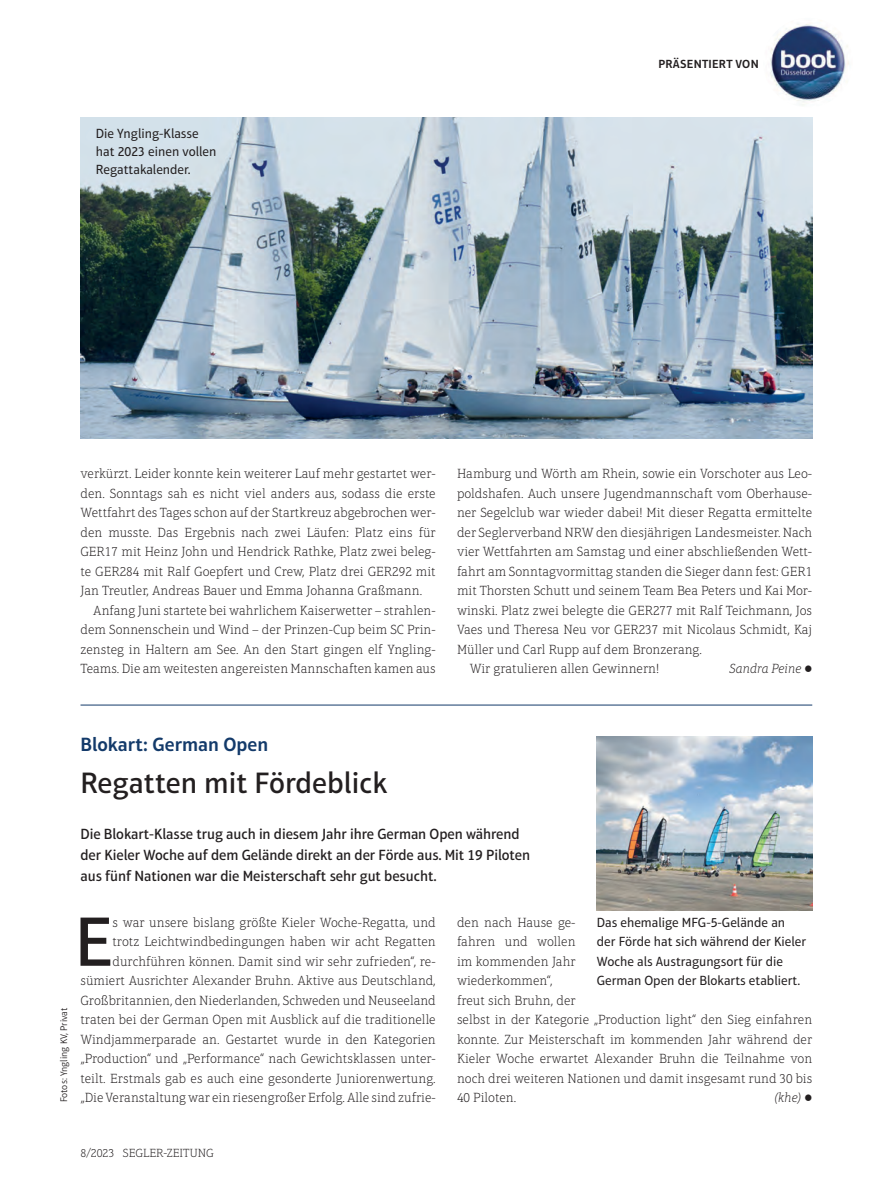
<style>
.page{position:relative;width:894px;height:1191px;background:#fff}
.page>*{position:absolute;margin:0;border:0;box-sizing:border-box;transform-origin:0 0}
.t1{font:500 70.8px "Aptifer Sans LT Pro";color:#231f20}
.t2{font:500 30px "Aptifer Sans LT Pro";color:#231f20}
.t3{font:600 19.5px "Aptifer Sans LT Pro";color:#133a6a}
.t4{font:500 15px/21px "Aptifer Sans LT Pro";letter-spacing:-.005em;color:#231f20}
.t5{font:100 13.5px/19.5px "Aptifer Slab LT Pro";color:#231f20;text-align:justify}
.t6{font:13.5px/19.5px "Aptifer Sans LT Pro";color:#231f20}
.t7{font:italic 100 13.5px "Aptifer Slab LT Pro";letter-spacing:-.005em;color:#231f20}
.t8{font:100 12px "Aptifer Slab LT Pro";color:#231f20}
.t9{font:600 12px "Aptifer Sans LT Pro";letter-spacing:.025em;color:#231f20}
.t10{font:300 9.75px "Aptifer Sans LT Pro";color:#231f20}
.s1{font-style:normal}
</style>
<div class="page">
<img style="left:763px;top:18px;width:89px;height:89px;border-radius:44px">
<img style="left:80px;top:117px;width:732px;height:321px">
<img style="left:597px;top:737px;width:215px;height:174px">
<hr style="left:80px;top:705px;width:732px;height:1px;background:#133a6a">
<p class="t6" style="left:96px;top:124px;width:122px;line-height:18px">Die Yngling-Klasse hat 2023 einen vollen<br>Regattakalender.</p>
<p class="t9" style="left:658px;top:57px;width:102px">PRÄSENTIERT VON</p>
<p class="t5" style="left:80px;top:464px;width:357px">verkürzt. Leider konnte kein weiterer Lauf mehr gestartet wer&shy;den. Sonntags sah es nicht viel anders aus, sodass die erste Wettfahrt des Tages schon auf der Startkreuz abgebrochen wer&shy;den musste. Das Ergebnis nach zwei Läufen: Platz eins für GER17 mit Heinz John und Hendrick Rathke, Platz zwei beleg&shy;te GER284 mit Ralf Goepfert und Crew, Platz drei GER292 mit Jan Treutler, Andreas Bauer und Emma Johanna Graßmann.</p>
<p class="t5" style="left:80px;top:601px;width:357px;text-indent:13px">Anfang Juni startete bei wahrlichem Kaiserwetter – strahlen&shy;dem Sonnenschein und Wind – der Prinzen-Cup beim SC Prin&shy;zensteg in Haltern am See. An den Start gingen elf Yngling-Teams. Die am weitesten angereisten Mannschaften kamen aus</p>
<p class="t5" style="left:457px;top:464px;width:357px">Hamburg und Wörth am Rhein, sowie ein Vorschoter aus Leo-</p>
<p class="t5" style="left:457px;top:484px;width:357px">poldshafen. Auch unsere Jugendmannschaft vom Oberhause-</p>
<p class="t5" style="left:457px;top:503px;width:357px">ner Segelclub war wieder dabei! Mit dieser Regatta ermittelte</p>
<p class="t5" style="left:457px;top:523px;width:357px">der Seglerverband NRW den diesjährigen Landesmeister. Nach</p>
<p class="t5" style="left:457px;top:542px;width:357px">vier Wettfahrten am Samstag und einer abschließenden Wett-</p>
<p class="t5" style="left:457px;top:562px;width:357px">fahrt am Sonntagvormittag standen die Sieger dann fest: GER1</p>
<p class="t5" style="left:457px;top:581px;width:357px">mit Thorsten Schutt und seinem Team Bea Peters und Kai Mor-</p>
<p class="t5" style="left:457px;top:601px;width:357px">winski. Platz zwei belegte die GER277 mit Ralf Teichmann, Jos</p>
<p class="t5" style="left:457px;top:620px;width:357px">Vaes und Theresa Neu vor GER237 mit Nicolaus Schmidt, Kaj</p>
<p class="t5" style="left:457px;top:640px;width:246px">Müller und Carl Rupp auf dem Bronzerang.</p>
<p class="t5" style="left:470px;top:659px;width:191px">Wir gratulieren allen Gewinnern!</p>
<p class="t7" style="left:729px;top:661px;width:84px">Sandra Peine <span class="s1">●</span></p>
<h3 class="t3" style="left:80px;top:733px;width:189px">Blokart: German Open</h3>
<h2 class="t2" style="left:80px;top:766px;width:308px">Regatten mit Fördeblick</h2>
<p class="t4" style="left:80px;top:823px;width:451px">Die Blokart-Klasse trug auch in diesem Jahr ihre German Open während der Kieler Woche auf dem Gelände direkt an der Förde aus. Mit 19 Piloten aus fünf Nationen war die Meisterschaft sehr gut besucht.</p>
<p class="t10" style="left:58px;top:1102px;width:96px;rotate:-90deg">Fotos: Yngling KV, Privat</p>
<p class="t5" style="left:80px;top:913px;width:357px;text-align:right">s war unsere bislang größte Kieler Woche-Regatta, und<br>trotz Leichtwindbedingungen haben wir acht Regatten durchführen können. Damit sind wir sehr zufrieden“, re&shy;sümiert Ausrichter Alexander Bruhn. Aktive aus Deutschland, Großbritannien, den Niederlanden, Schweden und Neuseeland traten bei der German Open mit Ausblick auf die traditionelle Windjammerparade an. Gestartet wurde in den Kategorien „Production“ und „Performance“ nach Gewichtsklassen unter&shy;teilt. Erstmals gab es auch eine gesonderte Juniorenwertung. „Die Veranstaltung war ein riesengroßer Erfolg. Alle sind zufrie-</p>
<p class="t5" style="left:457px;top:913px;width:357px;text-align:left">den nach Hause ge-<br>fahren und wollen<br>im kommenden Jahr<br>wiederkommen“,<br>freut sich Bruhn, der<br>selbst in der Kategorie „Production light“ den Sieg einfahren konnte. Zur Meisterschaft im kommenden Jahr während der Kieler Woche erwartet Alexander Bruhn die Teilnahme von noch drei weiteren Nationen und damit insgesamt rund 30 bis 40 Piloten.</p>
<p class="t6" style="left:597px;top:912px;width:211px">Das ehemalige MFG-5-Gelände an der Förde hat sich während der Kieler Woche als Austragungsort für die German Open der Blokarts etabliert.</p>
<h1 class="t1" style="left:75px;top:901px;width:39px">E</h1>
<p class="t7" style="left:774px;top:1090px;width:40px">(khe) <span class="s1">●</span></p>
<p class="t8" style="left:80px;top:1146px;width:135px">8/2023 SEGLER-ZEITUNG</p>
</div>
